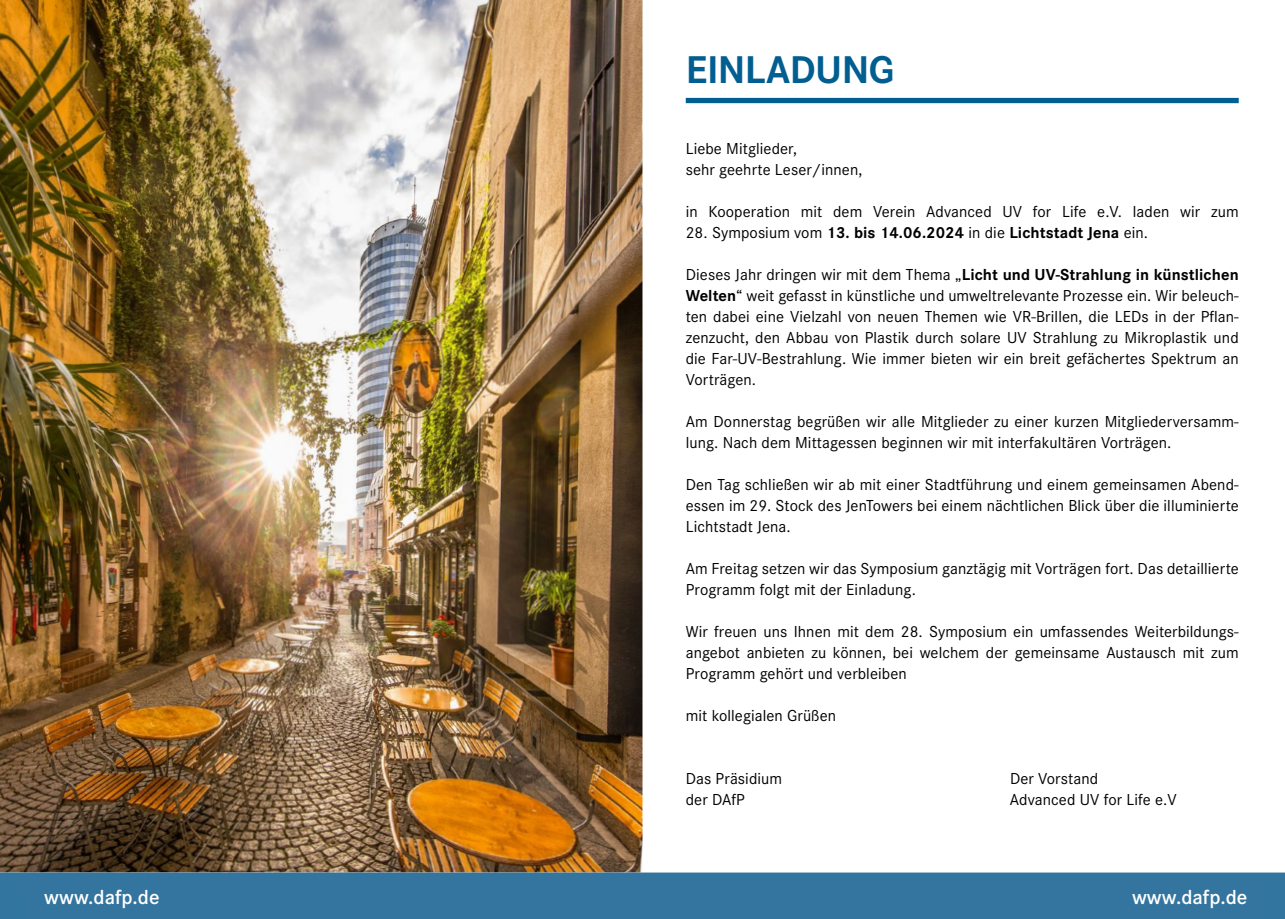
<style>
.page{position:relative;width:1285px;height:919px;background:#fff}
.page>*{position:absolute;margin:0;border:0;box-sizing:border-box;transform-origin:0 0}
.t1{font:700 40.2px "Corporate S";letter-spacing:-.015em;color:#005e90}
.t2{font:600 21px "Corporate S";color:#fff}
.t3{font:16.5px/21px "Corporate S";letter-spacing:.005em;color:#000}
.t4{font:700 16.5px "Corporate S";letter-spacing:.005em;color:#000}
.s1{font-weight:400}
.s2{font-weight:700}
</style>
<div class="page">
<img style="left:0;top:0;width:642px;height:872px">
<div style="left:0;top:872px;width:1284px;height:46px;background:#33759f"></div>
<div style="left:685px;top:98px;width:553px;height:5px;background:#005e90"></div>
<h1 class="t1" style="left:685px;top:46px;width:210px">Einladung</h1>
<p class="t3" style="left:685px;top:138px;width:178px">Liebe Mitglieder,<br>sehr geehrte Leser/innen,</p>
<p class="t3" style="left:685px;top:201px;width:554px">in Kooperation mit dem Verein Advanced UV for Life e.V. laden wir zum</p>
<p class="t4" style="left:685px;top:223px;width:464px"><span class="s1">28. Symposium vom</span> 13. bis 14.06.2024 <span class="s1">in die</span> Lichtstadt Jena <span class="s1">ein.</span></p>
<p class="t3" style="left:685px;top:264px;width:554px;text-align:justify">Dieses Jahr dringen wir mit dem Thema „<span class="s2">Licht und UV-Strahlung in künstlichen Welten</span>“ weit gefasst in künstliche und umweltrelevante Prozesse ein. Wir beleuch&shy;ten dabei eine Vielzahl von neuen Themen wie VR-Brillen, die LEDs in der Pflan&shy;zenzucht, den Abbau von Plastik durch solare UV Strahlung zu Mikroplastik und die Far-UV-Bestrahlung. Wie immer bieten wir ein breit gefächertes Spektrum an Vorträgen.</p>
<p class="t3" style="left:685px;top:411px;width:554px">Am Donnerstag begrüßen wir alle Mitglieder zu einer kurzen Mitgliederversamm&shy;lung. Nach dem Mittagessen beginnen wir mit interfakultären Vorträgen.</p>
<p class="t3" style="left:685px;top:474px;width:554px;text-align:justify">Den Tag schließen wir ab mit einer Stadtführung und einem gemeinsamen Abend&shy;essen im 29. Stock des JenTowers bei einem nächtlichen Blick über die illuminierte Lichtstadt Jena.</p>
<p class="t3" style="left:685px;top:558px;width:554px">Am Freitag setzen wir das Symposium ganztägig mit Vorträgen fort. Das detaillierte<br>Programm folgt mit der Einladung.</p>
<p class="t3" style="left:685px;top:621px;width:554px;text-align:justify">Wir freuen uns Ihnen mit dem 28. Symposium ein umfassendes Weiterbildungs&shy;angebot anbieten zu können, bei welchem der gemeinsame Austausch mit zum Programm gehört und verbleiben</p>
<p class="t3" style="left:685px;top:705px;width:152px">mit kollegialen Grüßen</p>
<p class="t3" style="left:685px;top:768px;width:98px">Das Präsidium</p>
<p class="t3" style="left:1009px;top:768px;width:90px">Der Vorstand</p>
<p class="t3" style="left:685px;top:789px;width:61px">der DAfP</p>
<p class="t3" style="left:1009px;top:789px;width:168px">Advanced UV for Life e.V</p>
<p class="t2" style="left:44px;top:884px;width:117px">www.dafp.de</p>
<p class="t2" style="left:1131px;top:884px;width:117px">www.dafp.de</p>
</div>
